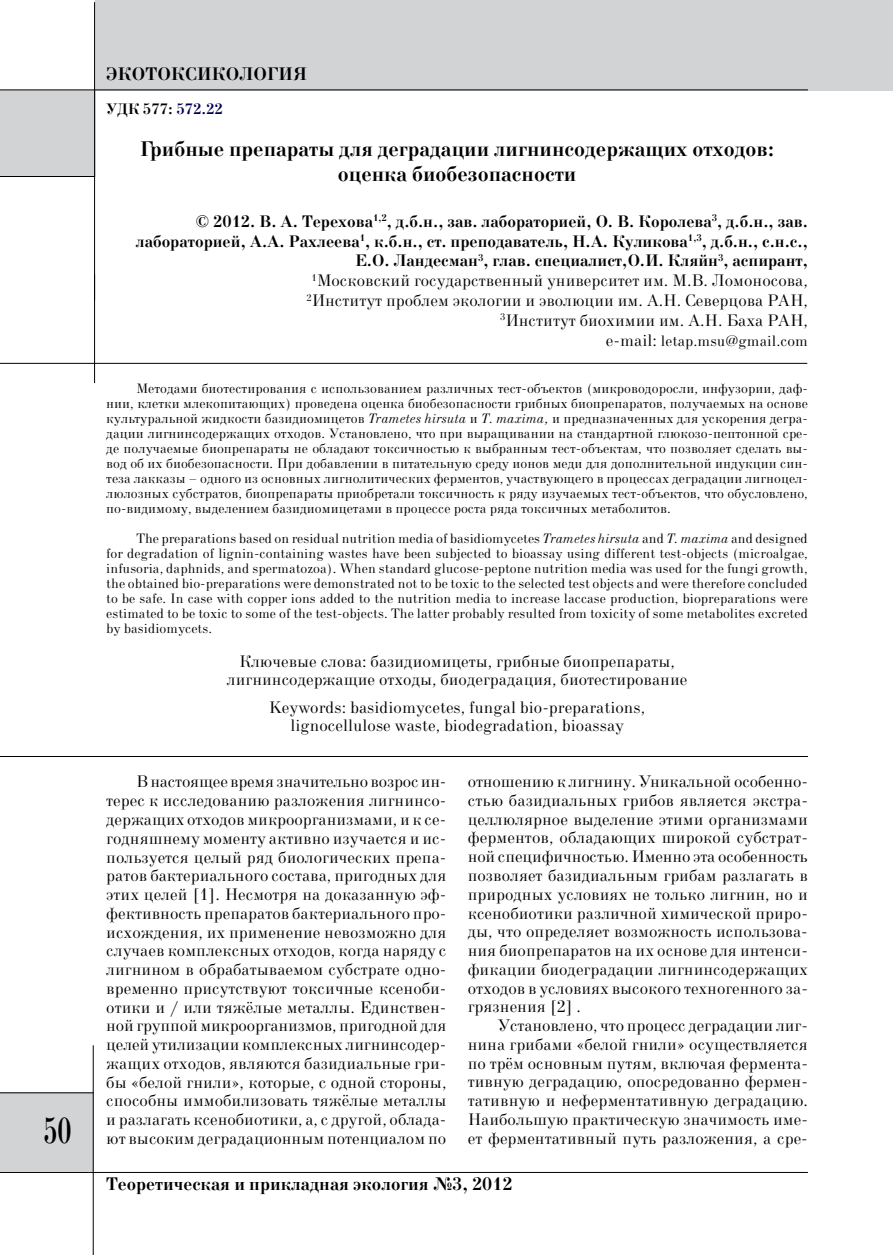
<style>
.page{position:relative;width:893px;height:1255px;background:#fff}
.page>*{position:absolute;margin:0;border:0;box-sizing:border-box;transform-origin:0 0}
.t1{font:700 36px "New Standard C";color:#000;scale:.7 1}
.t2{font:700 21px/25.2px "New Standard C";color:#000;text-align:center}
.t3{font:700 18px "New Standard C";color:#000}
.t4{font:16.5px/18.8px "New Standard C";color:#000;text-align:justify}
.t5{font:700 16.5px/19.8px "New Standard C";color:#000;text-align:right}
.t6{font:15px "New Standard C";color:#000}
.t7{font:700 15px "New Standard C";color:#000}
.t8{font:13.5px/15px "New Standard C";color:#000;text-align:justify}
.s1{color:#000050}
.s2{font-weight:400}
.s3{font-size:16.5px}
.s4{font-style:italic}
</style>
<div class="page">
<hr style="left:0;top:1171px;width:808px;height:1px;background:#000">
<div style="left:0;top:1092px;width:94px;height:79px;background:#d1d3d4"></div>
<hr style="left:93px;top:1045px;width:1px;height:209px;background:#000">
<hr style="left:0;top:1092px;width:94px;height:1px;background:#000">
<div style="left:96px;top:0;width:797px;height:91px;background:#d1d3d4"></div>
<div style="left:0;top:91px;width:96px;height:86px;background:#d1d3d4"></div>
<hr style="left:94px;top:2px;width:1px;height:298px;background:#000">
<hr style="left:0;top:89px;width:808px;height:1px;background:#000">
<hr style="left:0;top:176px;width:95px;height:1px;background:#000">
<hr style="left:892px;top:1171px;width:1px;height:83px;background:#d1d3d4">
<hr style="left:0;top:363px;width:807px;height:1px;background:#000">
<hr style="left:0;top:756px;width:808px;height:1px;background:#000">
<hr style="left:94px;top:274px;width:1px;height:109px;background:#000">
<h1 class="t1" style="left:43px;top:1109px;width:42px">50</h1>
<p class="t3" style="left:106px;top:63px;width:202px">ЭКОТОКСИКОЛОГИЯ</p>
<p class="t7" style="left:106px;top:100px;width:118px">УДК 577: <span class="s1">572.22</span></p>
<p class="t2" style="left:140px;top:136px;width:636px">Грибные препараты для деградации лигнинсодержащих отходов: оценка биобезопасности</p>
<p class="t5" style="left:136px;top:211px;width:674px">© 2012. В. А. Терехова<sup>1,2</sup>, д.б.н., зав. лабораторией, О. В. Королева<sup>3</sup>, д.б.н., зав. лабораторией, А.А. Рахлеева<sup>1</sup>, к.б.н., ст. преподаватель, Н.А. Куликова<sup>1,3</sup>, д.б.н., c.н.с., E.O. Ландесман<sup>3</sup>, глав. специалист,О.И. Кляйн<sup>3</sup>, аспирант,<br><sup>1</sup><span class="s2">Московский государственный университет им. М.В. Ломоносова,<br></span><sup>2</sup><span class="s2">Институт проблем экологии и эволюции им. А.Н. Северцова РАН,<br></span><sup>3</sup><span class="s2">Институт биохимии им. А.Н. Баха РАН,</span></p>
<p class="t6" style="left:606px;top:332px;width:203px"><span class="s3">е-mail:</span> letap.msu@gmail.com</p>
<p class="t8" style="left:106px;top:381px;width:703px;text-indent:30px">Методами биотестирования с использованием различных тест-объектов (микроводоросли, инфузории, даф&shy;нии, клетки млекопитающих) проведена оценка биобезопасности грибных биопрепаратов, получаемых на основе культуральной жидкости базидиомицетов <span class="s4">Trametes hirsuta</span> и <span class="s4">T. maxima,</span> и предназначенных для ускорения дегра&shy;дации лигнинсодержащих отходов. Установлено, что при выращивании на стандартной глюкозо-пептонной сре&shy;де получаемые биопрепараты не обладают токсичностью к выбранным тест-объектам, что позволяет сделать вы&shy;вод об их биобезопасности. При добавлении в питательную среду ионов меди для дополнительной индукции син&shy;теза лакказы – одного из основных лигнолитических ферментов, участвующего в процессах деградации лигноцел&shy;люлозных субстратов, биопрепараты приобретали токсичность к ряду изучаемых тест-объектов, что обусловлено, по-видимому, выделением базидиомицетами в процессе роста ряда токсичных метаболитов.</p>
<p class="t8" style="left:106px;top:531px;width:703px;text-indent:30px">The preparations based on residual nutrition media of basidiomycetes <span class="s4">Trametes hirsuta</span> and <span class="s4">T. maxima</span> and designed for degradation of lignin-containing wastes have been subjected to bioassay using different test-objects (microalgae, infusoria, daphnids, and spermatozoa). When standard glucose-peptone nutrition media was used for the fungi growth, the obtained bio-preparations were demonstrated not to be toxic to the selected test objects and were therefore concluded to be safe. In case with copper ions added to the nutrition media to increase laccase production, biopreparations were estimated to be toxic to some of the test-objects. The latter probably resulted from toxicity of some metabolites excreted by basidiomycets.</p>
<p class="t4" style="left:227px;top:652px;width:462px;text-align:center">Ключевые слова: базидиомицеты, грибные биопрепараты, лигнинсодержащие отходы, биодеградация, биотестирование</p>
<p class="t4" style="left:269px;top:698px;width:378px;text-align:center">Keywords: basidiomycetes, fungal bio-preparations, lignocellulose waste, biodegradation, bioassay</p>
<p class="t4" style="left:106px;top:772px;width:342px;text-indent:30px">В настоящее время значительно возрос ин&shy;терес к исследованию разложения лигнинсо&shy;держащих отходов микроорганизмами, и к се&shy;годняшнему моменту активно изучается и ис&shy;пользуется целый ряд биологических препа&shy;ратов бактериального состава, пригодных для этих целей [1]. Несмотря на доказанную эф&shy;фективность препаратов бактериального про&shy;исхождения, их применение невозможно для случаев комплексных отходов, когда наряду с лигнином в обрабатываемом субстрате одно&shy;временно присутствуют токсичные ксеноби&shy;отики и / или тяжёлые металлы. Единствен&shy;ной группой микроорганизмов, пригодной для целей утилизации комплексных лигнинсодер&shy;жащих отходов, являются базидиальные гри&shy;бы «белой гнили», которые, с одной стороны, способны иммобилизовать тяжёлые металлы и разлагать ксенобиотики, а, с другой, облада&shy;ют высоким деградационным потенциалом по</p>
<p class="t4" style="left:468px;top:772px;width:342px">отношению к лигнину. Уникальной особенно&shy;стью базидиальных грибов является экстра&shy;целлюлярное выделение этими организмами ферментов, обладающих широкой субстрат&shy;ной специфичностью. Именно эта особенность позволяет базидиальным грибам разлагать в природных условиях не только лигнин, но и ксенобиотики различной химической приро&shy;ды, что определяет возможность использова&shy;ния биопрепаратов на их основе для интенси&shy;фикации биодеградации лигнинсодержащих отходов в условиях высокого техногенного за&shy;грязнения [2] .</p>
<p class="t4" style="left:468px;top:1016px;width:342px;text-indent:30px">Установлено, что процесс деградации лиг&shy;нина грибами «белой гнили» осуществляется по трём основным путям, включая фермента&shy;тивную деградацию, опосредованно фермен&shy;тативную и неферментативную деградацию.<br>Наибольшую практическую значимость име&shy;ет ферментативный путь разложения, а сре-</p>
<p class="t3" style="left:106px;top:1173px;width:408px">Теорeтическая и прикладная экология №3, 2012</p>
</div>
